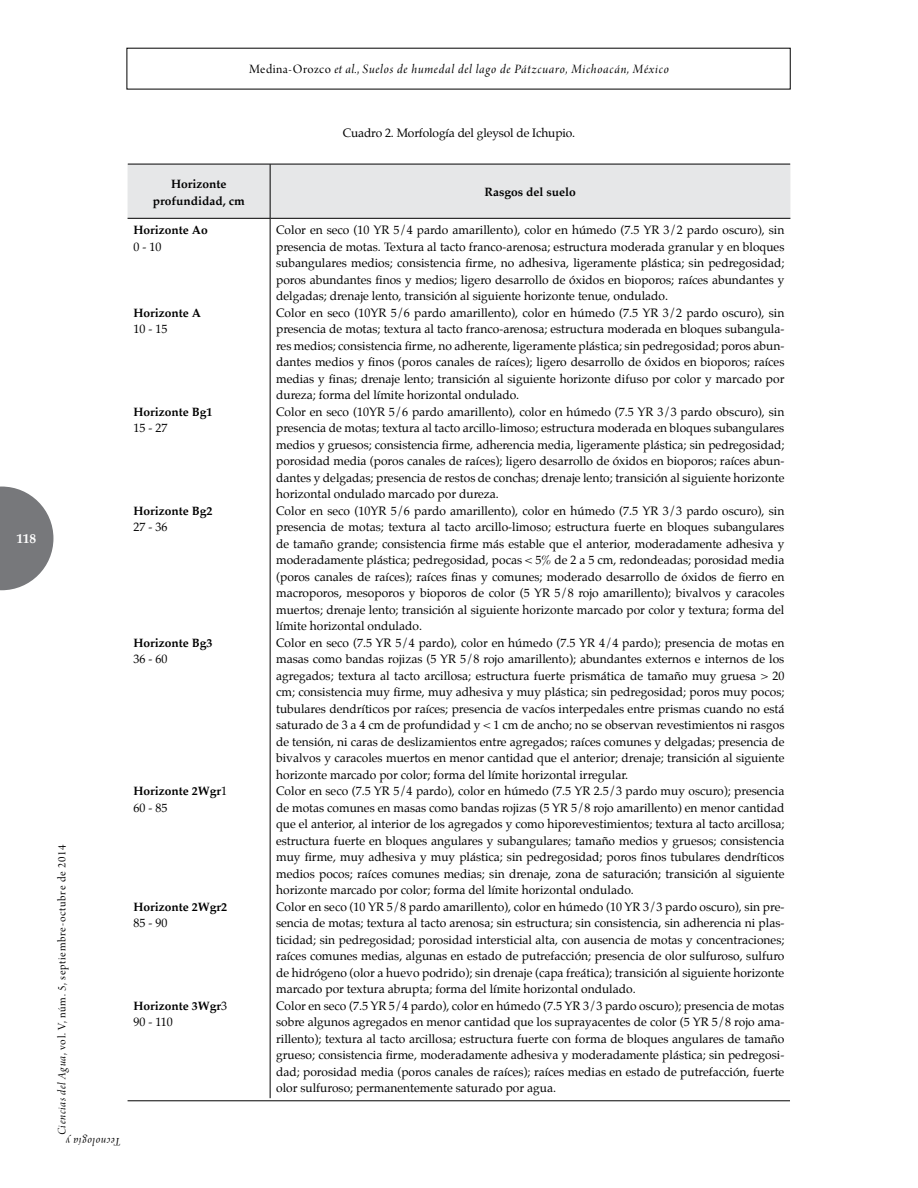
<style>
.page{position:relative;width:918px;height:1188px;background:#fff}
.page>*{position:absolute;margin:0;border:0;box-sizing:border-box;transform-origin:0 0}
.t1{font:13.5px "Arno Pro Italic Display";letter-spacing:.055em;color:#000}
.t2{font:700 13.5px "Palatino";color:#fff}
.t3{font:12px/16.5px "Palatino";color:#000}
.t4{font:700 12px/16.5px "Palatino";color:#000}
.t5{font:12px "Arno Pro Display";letter-spacing:.06em;color:#000}
.t6{font:12px "Arno Pro Italic Display";color:#000}
.s1{font-family:"Arno Pro Display"}
.s2{font-family:"Arno Pro Italic Display"}
.s3{font-weight:400}
</style>
<div class="page">
<svg style="left:0;top:487px;width:53px;height:103px"></svg>
<div style="left:128px;top:165px;width:662px;height:53px;background:#e6e7e8"></div>
<hr style="left:270px;top:164px;width:1px;height:54px;background:#000">
<hr style="left:128px;top:218px;width:142px;height:1px;background:#000">
<hr style="left:270px;top:218px;width:520px;height:1px;background:#000">
<hr style="left:270px;top:219px;width:1px;height:879px;background:#000">
<hr style="left:128px;top:164px;width:662px;height:1px;background:#000">
<hr style="left:128px;top:1100px;width:662px;height:1px;background:#000">
<p class="t2" style="left:16px;top:526px;width:21px">118</p>
<p class="t1" style="left:249px;top:62px;width:421px"><span class="s1">Medina-Orozco</span> et al.<span class="s1">,</span> Suelos de humedal del lago de Pátzcuaro, Michoacán, México</p>
<p class="t3" style="left:343px;top:125px;width:234px">Cuadro 2. Morfología del gleysol de Ichupio.</p>
<p class="t5" style="left:55px;top:1135px;width:292px;rotate:-90deg"><span class="s2">Ciencias del Agua</span>, vol. V, núm. 5, septiembre-octubre de 2014</p>
<p class="t6" style="left:121px;top:1148px;width:57px;rotate:-180deg">aígolonceT y</p>
<p class="t4" style="left:153px;top:175px;width:93px;text-align:center">Horizonte profundidad, cm</p>
<p class="t4" style="left:485px;top:184px;width:93px">Rasgos del suelo</p>
<p class="t4" style="left:134px;top:222px;width:76px">Horizonte Ao</p>
<p class="t3" style="left:134px;top:238px;width:29px">0 - 10</p>
<p class="t3" style="left:276px;top:222px;width:510px">Color en seco (10 YR 5/4 pardo amarillento), color en húmedo (7.5 YR 3/2 pardo oscuro), sin presencia de motas. Textura al tacto franco-arenosa; estructura moderada granular y en bloques subangulares medios; consistencia firme, no adhesiva, ligeramente plástica; sin pedregosidad; poros abundantes finos y medios; ligero desarrollo de óxidos en bioporos; raíces abundantes y delgadas; drenaje lento, transición al siguiente horizonte tenue, ondulado.<br>Color en seco (10YR 5/6 pardo amarillento), color en húmedo (7.5 YR 3/2 pardo oscuro), sin presencia de motas; textura al tacto franco-arenosa; estructura moderada en bloques subangula&shy;res medios; consistencia firme, no adherente, ligeramente plástica; sin pedregosidad; poros abun&shy;dantes medios y finos (poros canales de raíces); ligero desarrollo de óxidos en bioporos; raíces medias y finas; drenaje lento; transición al siguiente horizonte difuso por color y marcado por dureza; forma del límite horizontal ondulado.<br>Color en seco (10YR 5/6 pardo amarillento), color en húmedo (7.5 YR 3/3 pardo obscuro), sin presencia de motas; textura al tacto arcillo-limoso; estructura moderada en bloques subangulares medios y gruesos; consistencia firme, adherencia media, ligeramente plástica; sin pedregosidad; porosidad media (poros canales de raíces); ligero desarrollo de óxidos en bioporos; raíces abun&shy;dantes y delgadas; presencia de restos de conchas; drenaje lento; transición al siguiente horizonte horizontal ondulado marcado por dureza.<br>Color en seco (10YR 5/6 pardo amarillento), color en húmedo (7.5 YR 3/3 pardo oscuro), sin presencia de motas; textura al tacto arcillo-limoso; estructura fuerte en bloques subangulares de tamaño grande; consistencia firme más estable que el anterior, moderadamente adhesiva y moderadamente plástica; pedregosidad, pocas &lt; 5% de 2 a 5 cm, redondeadas; porosidad media (poros canales de raíces); raíces finas y comunes; moderado desarrollo de óxidos de fierro en macroporos, mesoporos y bioporos de color (5 YR 5/8 rojo amarillento); bivalvos y caracoles muertos; drenaje lento; transición al siguiente horizonte marcado por color y textura; forma del límite horizontal ondulado.<br>Color en seco (7.5 YR 5/4 pardo), color en húmedo (7.5 YR 4/4 pardo); presencia de motas en masas como bandas rojizas (5 YR 5/8 rojo amarillento); abundantes externos e internos de los agregados; textura al tacto arcillosa; estructura fuerte prismática de tamaño muy gruesa &gt; 20 cm; consistencia muy firme, muy adhesiva y muy plástica; sin pedregosidad; poros muy pocos; tubulares dendríticos por raíces; presencia de vacíos interpedales entre prismas cuando no está saturado de 3 a 4 cm de profundidad y &lt; 1 cm de ancho; no se observan revestimientos ni rasgos de tensión, ni caras de deslizamientos entre agregados; raíces comunes y delgadas; presencia de bivalvos y caracoles muertos en menor cantidad que el anterior; drenaje; transición al siguiente horizonte marcado por color; forma del límite horizontal irregular.<br>Color en seco (7.5 YR 5/4 pardo), color en húmedo (7.5 YR 2.5/3 pardo muy oscuro); presencia de motas comunes en masas como bandas rojizas (5 YR 5/8 rojo amarillento) en menor cantidad que el anterior, al interior de los agregados y como hiporevestimientos; textura al tacto arcillosa; estructura fuerte en bloques angulares y subangulares; tamaño medios y gruesos; consistencia muy firme, muy adhesiva y muy plástica; sin pedregosidad; poros finos tubulares dendríticos medios pocos; raíces comunes medias; sin drenaje, zona de saturación; transición al siguiente horizonte marcado por color; forma del límite horizontal ondulado.<br>Color en seco (10 YR 5/8 pardo amarillento), color en húmedo (10 YR 3/3 pardo oscuro), sin pre&shy;sencia de motas; textura al tacto arenosa; sin estructura; sin consistencia, sin adherencia ni plas&shy;ticidad; sin pedregosidad; porosidad intersticial alta, con ausencia de motas y concentraciones; raíces comunes medias, algunas en estado de putrefacción; presencia de olor sulfuroso, sulfuro de hidrógeno (olor a huevo podrido); sin drenaje (capa freática); transición al siguiente horizonte marcado por textura abrupta; forma del límite horizontal ondulado.<br>Color en seco (7.5 YR 5/4 pardo), color en húmedo (7.5 YR 3/3 pardo oscuro); presencia de motas sobre algunos agregados en menor cantidad que los suprayacentes de color (5 YR 5/8 rojo ama&shy;rillento); textura al tacto arcillosa; estructura fuerte con forma de bloques angulares de tamaño grueso; consistencia firme, moderadamente adhesiva y moderadamente plástica; sin pedregosi&shy;dad; porosidad media (poros canales de raíces); raíces medias en estado de putrefacción, fuerte olor sulfuroso; permanentemente saturado por agua.</p>
<p class="t4" style="left:134px;top:304px;width:69px">Horizonte A</p>
<p class="t3" style="left:134px;top:321px;width:35px">10 - 15</p>
<p class="t4" style="left:134px;top:403px;width:81px">Horizonte Bg1</p>
<p class="t3" style="left:134px;top:420px;width:35px">15 - 27</p>
<p class="t4" style="left:134px;top:502px;width:81px">Horizonte Bg2</p>
<p class="t3" style="left:134px;top:519px;width:35px">27 - 36</p>
<p class="t4" style="left:134px;top:634px;width:81px">Horizonte Bg3</p>
<p class="t3" style="left:134px;top:651px;width:35px">36 - 60</p>
<p class="t4" style="left:134px;top:783px;width:95px">Horizonte 2Wgr<span class="s3">1<br>60 - 85</span></p>
<p class="t4" style="left:134px;top:898px;width:95px">Horizonte 2Wgr2</p>
<p class="t3" style="left:134px;top:915px;width:35px">85 - 90</p>
<p class="t4" style="left:134px;top:997px;width:95px">Horizonte 3Wgr<span class="s3">3<br>90 - 110</span></p>
</div>
